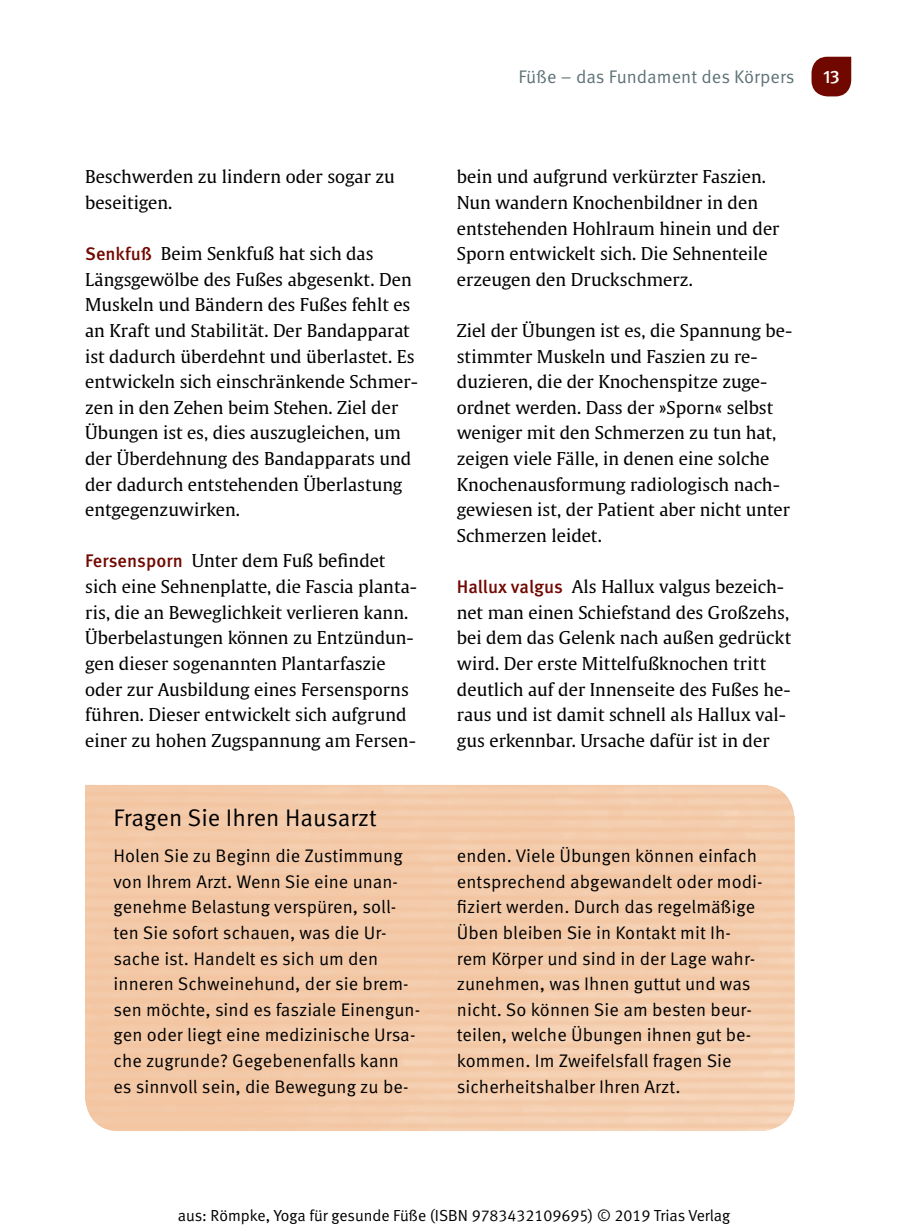
<style>
.page{position:relative;width:908px;height:1231px;background:#fff}
.page>*{position:absolute;margin:0;border:0;box-sizing:border-box;transform-origin:0 0}
.t1{font:24px "Meta Pro Norm";color:#000}
.t2{font:18.2px/25.6px "Meta Pro Norm";letter-spacing:.005em;color:#000}
.t3{font:18.2px "Meta Pro Norm";letter-spacing:.005em;color:#5e7276}
.t4{font:500 18.2px "Meta Pro";color:#fff}
.t5{font:17.6px/25.6px "Thieme Gulliver 2011";letter-spacing:.005em;color:#000}
.t6{font:16px "Meta Normal LF";color:#000}
.s1{font-family:"Meta Pro";font-weight:500;font-size:18.2px;color:#710800}
</style>
<div class="page">
<svg style="left:811px;top:57px;width:39px;height:39px;background:#7e1f18"></svg>
<p class="t5" style="left:85px;top:163px;width:311px">Beschwerden zu lindern oder sogar zu beseitigen.</p>
<p class="t5" style="left:85px;top:240px;width:334px"><span class="s1">Senkfuß</span> Beim Senkfuß hat sich das Längsgewölbe des Fußes abgesenkt. Den Muskeln und Bändern des Fußes fehlt es an Kraft und Stabilität. Der Bandapparat ist dadurch überdehnt und überlastet. Es entwickeln sich einschränkende Schmer&shy;zen in den Zehen beim Stehen. Ziel der Übungen ist es, dies auszugleichen, um der Überdehnung des Bandapparats und der dadurch entstehenden Überlastung entgegenzuwirken.</p>
<p class="t5" style="left:85px;top:547px;width:333px"><span class="s1">Fersensporn</span> Unter dem Fuß befindet sich eine Sehnenplatte, die Fascia planta&shy;ris, die an Beweglichkeit verlieren kann.<br>Überbelastungen können zu Entzündun&shy;gen dieser sogenannten Plantarfaszie oder zur Ausbildung eines Fersensporns führen. Dieser entwickelt sich aufgrund einer zu hohen Zugspannung am Fersen-</p>
<p class="t3" style="left:518px;top:63px;width:278px">Füße – das Fundament des Körpers</p>
<p class="t4" style="left:822px;top:62px;width:18px">13</p>
<p class="t5" style="left:456px;top:163px;width:324px">bein und aufgrund verkürzter Faszien.<br>Nun wandern Knochenbildner in den entstehenden Hohlraum hinein und der Sporn entwickelt sich. Die Sehnenteile erzeugen den Druckschmerz.</p>
<p class="t5" style="left:456px;top:317px;width:337px">Ziel der Übungen ist es, die Spannung be&shy;stimmter Muskeln und Faszien zu re&shy;duzieren, die der Knochenspitze zuge&shy;ordnet werden. Dass der »Sporn« selbst weniger mit den Schmerzen zu tun hat, zeigen viele Fälle, in denen eine solche Knochenausformung radiologisch nach&shy;gewiesen ist, der Patient aber nicht unter Schmerzen leidet.</p>
<p class="t5" style="left:456px;top:573px;width:336px"><span class="s1">Hallux valgus</span> Als Hallux valgus bezeich&shy;net man einen Schiefstand des Großzehs, bei dem das Gelenk nach außen gedrückt wird. Der erste Mittelfußknochen tritt deutlich auf der Innenseite des Fußes he&shy;raus und ist damit schnell als Hallux val&shy;gus erkennbar. Ursache dafür ist in der</p>
<h1 class="t1" style="left:113px;top:799px;width:265px">Fragen Sie Ihren Hausarzt</h1>
<p class="t2" style="left:113px;top:841px;width:308px">Holen Sie zu Beginn die Zustimmung von Ihrem Arzt. Wenn Sie eine unan&shy;genehme Belastung verspüren, soll&shy;ten Sie sofort schauen, was die Ur&shy;sache ist. Handelt es sich um den inneren Schweinehund, der sie brem&shy;sen möchte, sind es fasziale Einengun&shy;gen oder liegt eine medizinische Ursa&shy;che zugrunde? Gegebenenfalls kann es sinnvoll sein, die Bewegung zu be-</p>
<p class="t2" style="left:456px;top:841px;width:307px">enden. Viele Übungen können einfach entsprechend abgewandelt oder modi&shy;fiziert werden. Durch das regelmäßige Üben bleiben Sie in Kontakt mit Ih&shy;rem Körper und sind in der Lage wahr&shy;zunehmen, was Ihnen guttut und was nicht. So können Sie am besten beur&shy;teilen, welche Übungen ihnen gut be&shy;kommen. Im Zweifelsfall fragen Sie sicherheitshalber Ihren Arzt.</p>
<p class="t6" style="left:178px;top:1205px;width:554px">aus: Römpke, Yoga für gesunde Füße (ISBN 9783432109695) © 2019 Trias Verlag</p>
</div>
